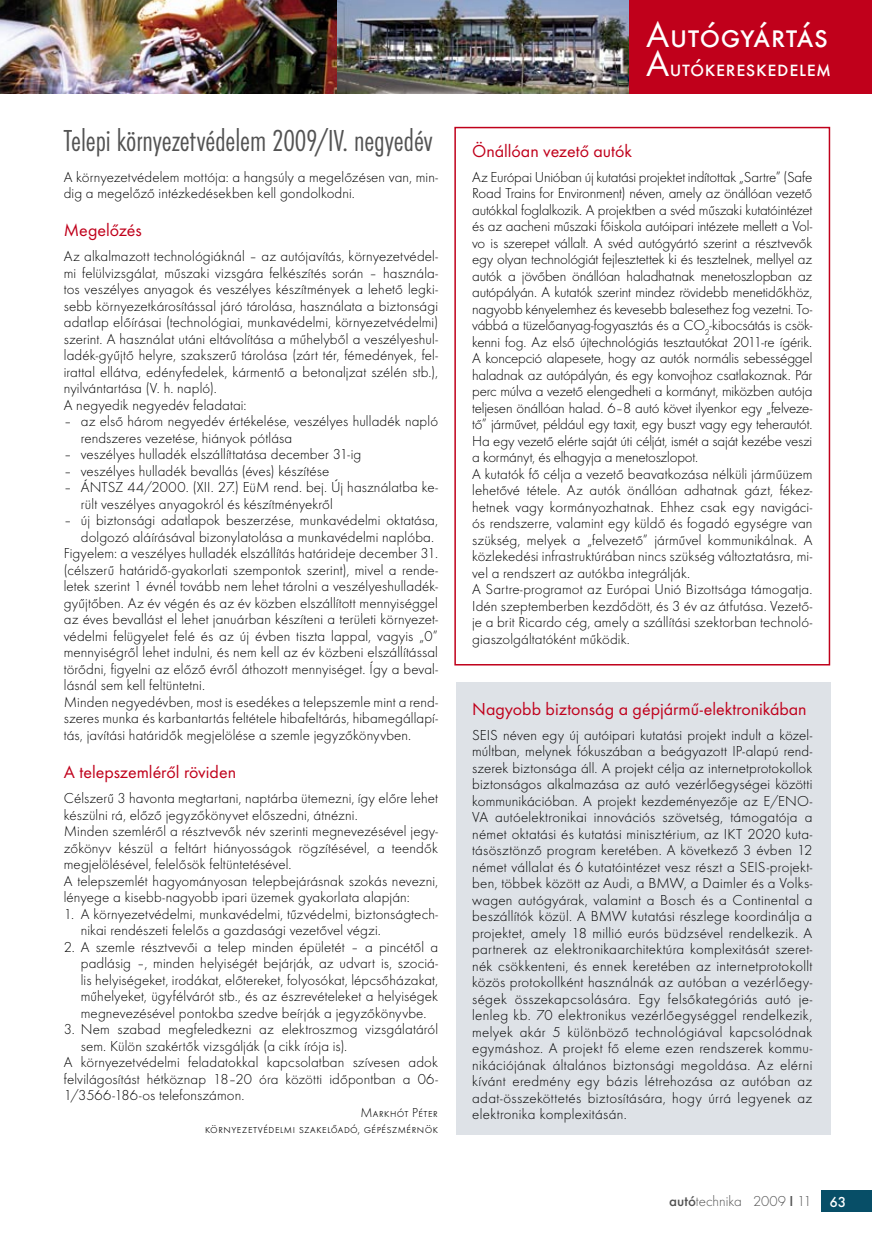
<style>
.page{position:relative;width:872px;height:1246px;background:#fff}
.page>*{position:absolute;margin:0;border:0;box-sizing:border-box;transform-origin:0 0}
.t1{font:37.5px "Futura TOT Boo";color:#fff}
.t2{font:31.5px "Futura TOT Lig Con";letter-spacing:-.005em;color:#535353}
.t3{font:25.5px "Futura TOT Boo";color:#fff}
.t4{font:18px "Futura TOT Boo";color:#c0001b}
.t5{font:300 15px/16.5px "Futura TOT";letter-spacing:.005em;color:#000}
.t6{font:300 15px "Futura TOT";color:#535353}
.t7{font:300 13.5px/16.5px "Futura TOT";color:#000;text-align:right}
.s1{font-size:37.5px}
.s2{font-weight:500}
.s3{font-weight:500;color:#fff}
</style>
<div class="page">
<div style="left:821px;top:1191px;width:51px;height:21px;background:#074e67"></div>
<div style="left:456px;top:682px;width:374px;height:453px;background:#dee2e7"></div>
<img style="left:0;top:0;width:629px;height:94px">
<div style="left:629px;top:0;width:243px;height:94px;background:#c0001b"></div>
<div style="left:454px;top:127px;width:376px;height:538px;border:2px solid #c0001b"></div>
<h2 class="t2" style="left:64px;top:123px;width:370px">Telepi környezetvédelem 2009/IV. negyedév</h2>
<p class="t5" style="left:64px;top:169px;width:376px">A környezetvédelem mottója: a hangsúly a megelőzésen van, min&shy;dig a megelőző intézkedésekben kell gondolkodni.</p>
<p class="t4" style="left:64px;top:220px;width:80px">Megelőzés</p>
<p class="t5" style="left:64px;top:248px;width:376px">Az alkalmazott technológiáknál – az autójavítás, környezetvédel&shy;mi felülvizsgálat, műszaki vizsgára felkészítés során – használa&shy;tos veszélyes anyagok és veszélyes készítmények a lehető legki&shy;sebb környezetkárosítással járó tárolása, használata a biztonsági adatlap előírásai (technológiai, munkavédelmi, környezetvédelmi) szerint. A használat utáni eltávolítása a műhelyből a veszélyeshul&shy;ladék-gyűjtő helyre, szakszerű tárolása (zárt tér, fémedények, fel&shy;irattal ellátva, edényfedelek, kármentő a betonaljzat szélén stb.), nyilvántartása (V. h. napló).<br>A negyedik negyedév feladatai:</p>
<p class="t5" style="left:81px;top:413px;width:359px;text-indent:-17px">– az első három negyedév értékelése, veszélyes hulladék napló rendszeres vezetése, hiányok pótlása</p>
<p class="t5" style="left:64px;top:446px;width:299px">– veszélyes hulladék elszállíttatása december 31-ig</p>
<p class="t5" style="left:64px;top:463px;width:267px">– veszélyes hulladék bevallás (éves) készítése</p>
<p class="t5" style="left:81px;top:479px;width:359px;text-indent:-17px">– ÁNTSZ 44/2000. (XII. 27.) EüM rend. bej. Új használatba ke&shy;rült veszélyes anyagokról és készítményekről</p>
<p class="t5" style="left:64px;top:512px;width:376px">– új biztonsági adatlapok beszerzése, munkavédelmi oktatása,</p>
<p class="t5" style="left:81px;top:529px;width:355px">dolgozó aláírásával bizonylatolása a munkavédelmi naplóba.</p>
<p class="t5" style="left:64px;top:545px;width:376px">Figyelem: a veszélyes hulladék elszállítás határideje december 31.</p>
<p class="t5" style="left:64px;top:562px;width:376px">(célszerű határidő-gyakorlati szempontok szerint), mivel a rende-</p>
<p class="t5" style="left:64px;top:578px;width:376px">letek szerint 1 évnél tovább nem lehet tárolni a veszélyeshulladék-</p>
<p class="t5" style="left:64px;top:595px;width:376px">gyűjtőben. Az év végén és az év közben elszállított mennyiséggel</p>
<p class="t5" style="left:64px;top:611px;width:376px">az éves bevallást el lehet januárban készíteni a területi környezet-</p>
<p class="t5" style="left:64px;top:628px;width:376px">védelmi felügyelet felé és az új évben tiszta lappal, vagyis „0”</p>
<p class="t5" style="left:64px;top:644px;width:376px">mennyiségről lehet indulni, és nem kell az év közbeni elszállítással</p>
<p class="t5" style="left:64px;top:661px;width:376px">törődni, figyelni az előző évről áthozott mennyiséget. Így a beval-</p>
<p class="t5" style="left:64px;top:677px;width:143px">lásnál sem kell feltüntetni.</p>
<p class="t5" style="left:64px;top:694px;width:376px">Minden negyedévben, most is esedékes a telepszemle mint a rend-</p>
<p class="t5" style="left:64px;top:710px;width:376px">szeres munka és karbantartás feltétele hibafeltárás, hibamegállapí-</p>
<p class="t5" style="left:64px;top:727px;width:349px">tás, javítási határidők megjelölése a szemle jegyzőkönyvben.</p>
<p class="t4" style="left:64px;top:761px;width:174px">A telepszemléről röviden</p>
<p class="t5" style="left:64px;top:790px;width:376px">Célszerű 3 havonta megtartani, naptárba ütemezni, így előre lehet készülni rá, előző jegyzőkönyvet előszedni, átnézni.<br>Minden szemléről a résztvevők név szerinti megnevezésével jegy&shy;zőkönyv készül a feltárt hiányosságok rögzítésével, a teendők megjelölésével, felelősök feltüntetésével.<br>A telepszemlét hagyományosan telepbejárásnak szokás nevezni, lényege a kisebb-nagyobb ipari üzemek gyakorlata alapján:</p>
<p class="t5" style="left:81px;top:905px;width:359px;text-indent:-17px">1. A környezetvédelmi, munkavédelmi, tűzvédelmi, biztonságtech&shy;nikai rendészeti felelős a gazdasági vezetővel végzi.</p>
<p class="t5" style="left:81px;top:938px;width:359px;text-align:justify;text-indent:-17px">2. A szemle résztvevői a telep minden épületét – a pincétől a padlásig –, minden helyiségét bejárják, az udvart is, szociá&shy;lis helyiségeket, irodákat, előtereket, folyosókat, lépcsőházakat, műhelyeket, ügyfélvárót stb., és az észrevételeket a helyiségek megnevezésével pontokba szedve beírják a jegyzőkönyvbe.</p>
<p class="t5" style="left:64px;top:1021px;width:376px">3. Nem szabad megfeledkezni az elektroszmog vizsgálatáról</p>
<p class="t5" style="left:81px;top:1037px;width:268px">sem. Külön szakértők vizsgálják (a cikk írója is).</p>
<p class="t5" style="left:64px;top:1054px;width:376px">A környezetvédelmi feladatokkal kapcsolatban szívesen adok</p>
<p class="t5" style="left:64px;top:1070px;width:376px">felvilágosítást hétköznap 18–20 óra közötti időpontban a 06-</p>
<p class="t5" style="left:64px;top:1087px;width:182px">1/3566-186-os telefonszámon.</p>
<p class="t7" style="left:205px;top:1104px;width:235px">Markhót Péter<br>környezetvédelmi szakelőadó, gépészmérnök</p>
<h1 class="t1" style="left:646px;top:12px;width:184px">Autógyártás</h1>
<h3 class="t3" style="left:646px;top:52px;width:187px"><span class="s1">A</span>utókereskedelem</h3>
<p class="t4" style="left:472px;top:140px;width:161px">Önállóan vezető autók</p>
<p class="t5" style="left:472px;top:169px;width:342px">Az Európai Unióban új kutatási projektet indítottak „Sartre” (Safe Road Trains for Environment) néven, amely az önállóan vezető autókkal foglalkozik. A projektben a svéd műszaki kutatóintézet és az aacheni műszaki főiskola autóipari intézete mellett a Vol&shy;vo is szerepet vállalt. A svéd autógyártó szerint a résztvevők egy olyan technológiát fejlesztettek ki és tesztelnek, mellyel az autók a jövőben önállóan haladhatnak menetoszlopban az autópályán. A kutatók szerint mindez rövidebb menetidőkhöz, nagyobb kényelemhez és kevesebb balesethez fog vezetni. To&shy;vábbá a tüzelőanyag-fogyasztás és a CO<sub>2</sub>-kibocsátás is csök&shy;kenni fog. Az első újtechnológiás tesztautókat 2011-re ígérik.<br>A koncepció alapesete, hogy az autók normális sebességgel haladnak az autópályán, és egy konvojhoz csatlakoznak. Pár perc múlva a vezető elengedheti a kormányt, miközben autója teljesen önállóan halad. 6–8 autó követ ilyenkor egy „felveze&shy;tő” járművet, például egy taxit, egy buszt vagy egy teherautót.<br>Ha egy vezető elérte saját úti célját, ismét a saját kezébe veszi a kormányt, és elhagyja a menetoszlopot.<br>A kutatók fő célja a vezető beavatkozása nélküli járműüzem lehetővé tétele. Az autók önállóan adhatnak gázt, fékez&shy;hetnek vagy kormányozhatnak. Ehhez csak egy navigáci&shy;ós rendszerre, valamint egy küldő és fogadó egységre van szükség, melyek a „felvezető” járművel kommunikálnak. A közlekedési infrastruktúrában nincs szükség változtatásra, mi&shy;vel a rendszert az autókba integrálják.<br>A Sartre-programot az Európai Unió Bizottsága támogatja.<br>Idén szeptemberben kezdődött, és 3 év az átfutása. Vezető&shy;je a brit Ricardo cég, amely a szállítási szektorban technoló&shy;giaszolgáltatóként működik.</p>
<p class="t4" style="left:472px;top:698px;width:336px">Nagyobb biztonság a gépjármű-elektronikában</p>
<p class="t5" style="left:472px;top:727px;width:342px;text-align:justify">SEIS néven egy új autóipari kutatási projekt indult a közel&shy;múltban, melynek fókuszában a beágyazott IP-alapú rend&shy;szerek biztonsága áll. A projekt célja az internetprotokollok biztonságos alkalmazása az autó vezérlőegységei közötti kommunikációban. A projekt kezdeményezője az E/ENO-VA autóelektronikai innovációs szövetség, támogatója a német oktatási és kutatási minisztérium, az IKT 2020 kuta&shy;tásösztönző program keretében. A következő 3 évben 12 német vállalat és 6 kutatóintézet vesz részt a SEIS-projekt&shy;ben, többek között az Audi, a BMW, a Daimler és a Volks&shy;wagen autógyárak, valamint a Bosch és a Continental a beszállítók közül. A BMW kutatási részlege koordinálja a projektet, amely 18 millió eurós büdzsével rendelkezik. A partnerek az elektronikaarchitektúra komplexitását szeret&shy;nék csökkenteni, és ennek keretében az internetprotokollt közös protokollként használnák az autóban a vezérlőegy&shy;ségek összekapcsolására. Egy felsőkategóriás autó je&shy;lenleg kb. 70 elektronikus vezérlőegységgel rendelkezik, melyek akár 5 különböző technológiával kapcsolódnak egymáshoz. A projekt fő eleme ezen rendszerek kommu&shy;nikációjának általános biztonsági megoldása. Az elérni kívánt eredmény egy bázis létrehozása az autóban az adat-összeköttetés biztosítására, hogy úrrá legyenek az elektronika komplexitásán.</p>
<p class="t6" style="left:669px;top:1193px;width:179px"><span class="s2">autó</span>technika 2009 <span class="s2">I</span> 11 <span class="s3">63</span></p>
</div>
